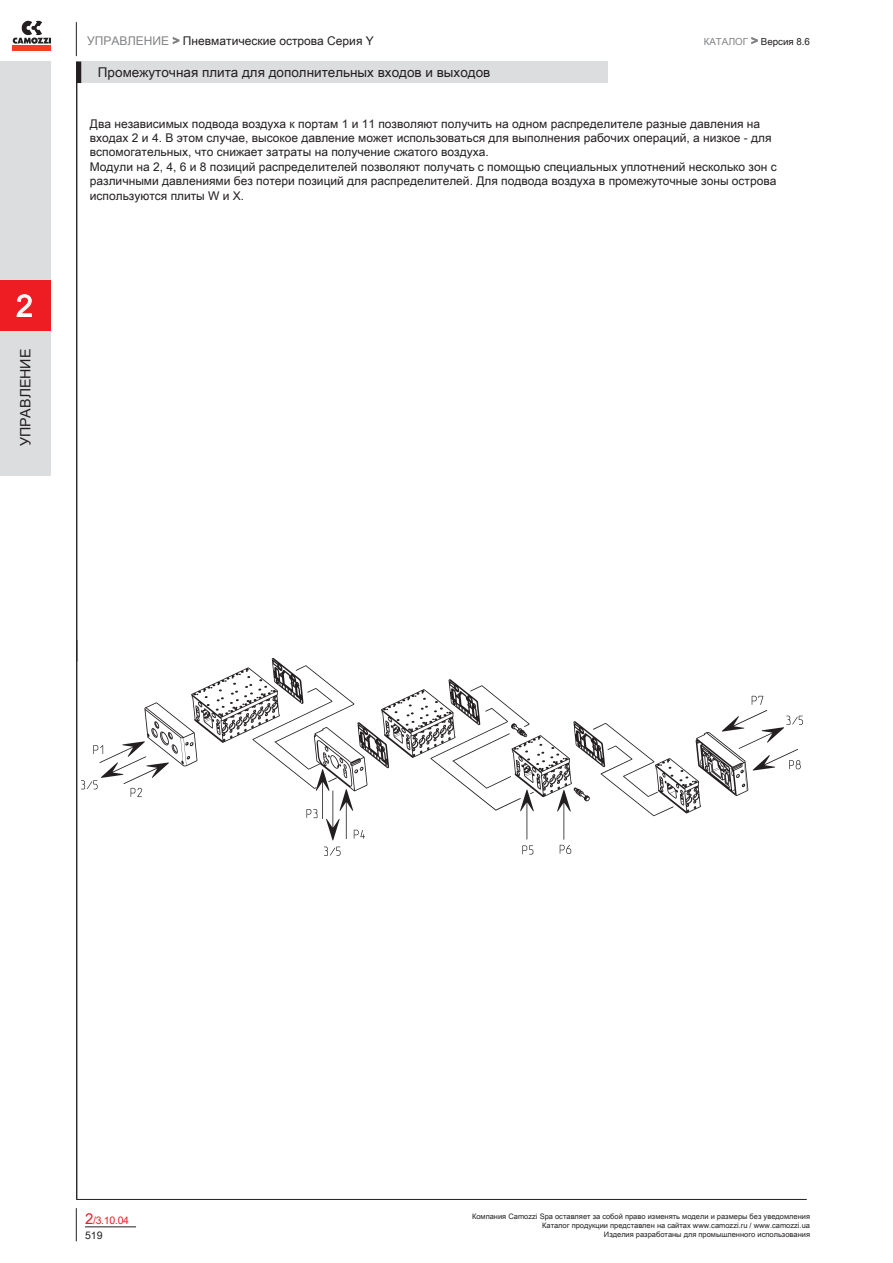
<style>
.page{position:relative;width:893px;height:1263px;background:#fff}
.page>*{position:absolute;margin:0;border:0;box-sizing:border-box;transform-origin:0 0}
.t1{font:30px "Arial Unicode MS";color:#fff}
.t2{font:14.25px "Arial Unicode MS";color:#231f20}
.t3{font:13.5px "Arial Unicode MS";color:#231f20}
.t4{font:12px/14.4px "Arial Unicode MS";color:#231f20}
.t5{font:10.5px "Arial Unicode MS";color:#ee1d23}
.t6{font:10.5px "Arial Unicode MS";color:#231f20}
.t7{font:9.75px "Arial Unicode MS";color:#231f20}
.t8{font:7.5px/9px "Arial Unicode MS";color:#231f20;text-align:right}
.s1{color:#808285}
.s2{font-size:12px;color:#808285}
.s3{font-size:15px}
</style>
<div class="page">
<svg style="left:751px;top:37px;width:7px;height:7px"></svg>
<svg style="left:13px;top:21px;width:38px;height:23px"></svg>
<div style="left:13px;top:45px;width:38px;height:5px;background:#ef3e22"></div>
<div style="left:0;top:62px;width:51px;height:414px;background:#dcdddf"></div>
<div style="left:0;top:281px;width:51px;height:50px;background:#ee1d23"></div>
<svg style="left:17px;top:294px;width:15px;height:23px"></svg>
<svg style="left:173px;top:37px;width:7px;height:7px"></svg>
<hr style="left:76px;top:1208px;width:1px;height:33px;background:#231f20">
<hr style="left:76px;top:22px;width:1px;height:34px;background:#231f20">
<hr style="left:85px;top:1226px;width:51px;height:1px;background:#231f20">
<img style="left:77px;top:305px;width:726px;height:883px">
<hr style="left:77px;top:1199px;width:730px;height:1px;background:#231f20">
<div style="left:77px;top:62px;width:531px;height:21px;background:#dcdddf"></div>
<div style="left:77px;top:62px;width:4px;height:21px;border:1px solid #231f20"></div>
<svg style="left:77px;top:640px;width:1px;height:21px"></svg>
<hr style="left:76px;top:62px;width:1px;height:1137px;background:#231f20">
<h1 class="t1" style="left:16px;top:284px;width:18px">2</h1>
<p class="t2" style="left:15px;top:446px;width:99px;rotate:-90deg">УПРАВЛЕНИЕ</p>
<p class="t4" style="left:87px;top:33px;width:288px"><span class="s1">УПРАВЛЕНИЕ &gt;</span> Пневматические острова Серия Y</p>
<p class="t3" style="left:98px;top:63px;width:394px">Промежуточная плита для дополнительных входов и выходов</p>
<p class="t7" style="left:704px;top:34px;width:108px"><span class="s1">КАТАЛОГ</span> <span class="s2">&gt;</span> Версия 8.6</p>
<p class="t4" style="left:90px;top:116px;width:688px">Два независимых подвода воздуха к портам 1 и 11 позволяют получить на одном распределителе разные давления на входах 2 и 4. В этом случае, высокое давление может использоваться для выполнения рабочих операций, а низкое - для вспомогательных, что снижает затраты на получение сжатого воздуха.<br>Модули на 2, 4, 6 и 8 позиций распределителей позволяют получать с помощью специальных уплотнений несколько зон с различными давлениями без потери позиций для распределителей. Для подвода воздуха в промежуточные зоны острова используются плиты W и Х.</p>
<p class="t5" style="left:85px;top:1212px;width:46px"><span class="s3">2</span>/3.10.04</p>
<p class="t6" style="left:85px;top:1227px;width:19px">519</p>
<p class="t8" style="left:472px;top:1212px;width:339px">Компания Camozzi Spa оставляет за собой право изменять модели и размеры без уведомления<br>Каталог продукции представлен на сайтах www.camozzi.ru / www.camozzi.ua<br>Изделия разработаны для промышленного использования</p>
</div>
